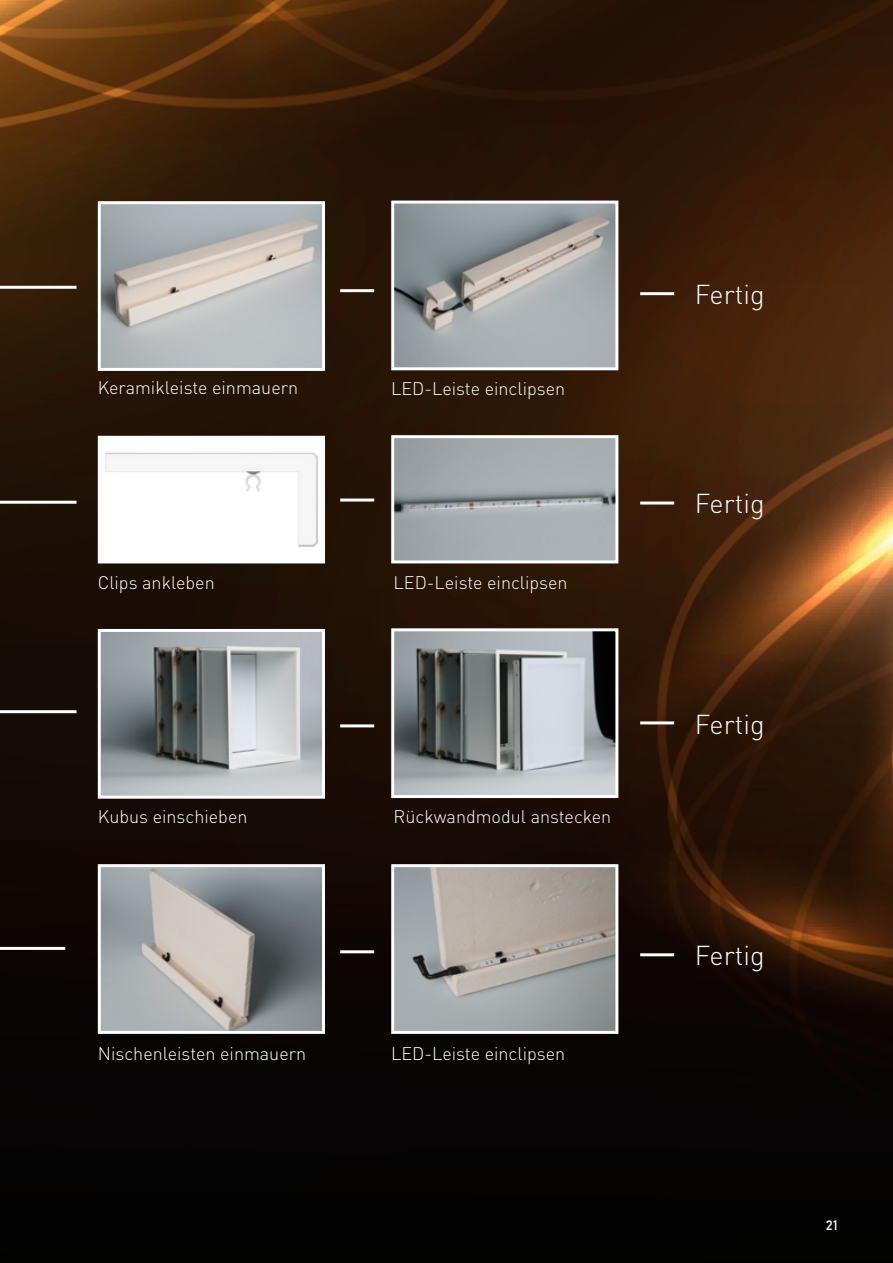
<style>
.page{position:relative;width:893px;height:1263px;background:#fff}
.page>*{position:absolute;margin:0;border:0;box-sizing:border-box;transform-origin:0 0}
.t1{font:300 27px "DINOT";color:#fff}
.t2{font:300 18px "DINOT";color:#fff}
.t3{font:13.5px "DIN Mittelschrift Std";color:#fff}
</style>
<div class="page">
<img style="left:0;top:0;width:893px;height:1263px">
<img style="left:102px;top:205px;width:219px;height:162px">
<div style="left:98px;top:201px;width:227px;height:170px;border:3px solid #fff"></div>
<img style="left:102px;top:633px;width:219px;height:162px">
<div style="left:98px;top:629px;width:227px;height:170px;border:3px solid #fff"></div>
<img style="left:102px;top:868px;width:219px;height:162px">
<div style="left:98px;top:864px;width:227px;height:170px;border:3px solid #fff"></div>
<img style="left:102px;top:440px;width:219px;height:119px">
<img style="left:395px;top:205px;width:219px;height:161px">
<div style="left:391px;top:201px;width:227px;height:169px;border:3px solid #fff"></div>
<img style="left:395px;top:632px;width:219px;height:162px">
<div style="left:391px;top:628px;width:227px;height:170px;border:3px solid #fff"></div>
<img style="left:395px;top:868px;width:219px;height:162px">
<div style="left:391px;top:864px;width:227px;height:170px;border:3px solid #fff"></div>
<img style="left:395px;top:439px;width:219px;height:120px">
<div style="left:391px;top:435px;width:227px;height:128px;border:3px solid #fff"></div>
<hr style="left:0;top:947px;width:65px;height:3px;background:#fff">
<hr style="left:0;top:286px;width:77px;height:3px;background:#fff">
<hr style="left:340px;top:289px;width:34px;height:3px;background:#fff">
<hr style="left:640px;top:292px;width:34px;height:3px;background:#fff">
<hr style="left:340px;top:498px;width:34px;height:3px;background:#fff">
<hr style="left:640px;top:501px;width:34px;height:3px;background:#fff">
<hr style="left:340px;top:724px;width:34px;height:3px;background:#fff">
<hr style="left:640px;top:721px;width:34px;height:3px;background:#fff">
<hr style="left:340px;top:950px;width:34px;height:3px;background:#fff">
<hr style="left:640px;top:953px;width:34px;height:3px;background:#fff">
<hr style="left:0;top:501px;width:77px;height:3px;background:#fff">
<hr style="left:0;top:710px;width:77px;height:3px;background:#fff">
<p class="t2" style="left:98px;top:376px;width:202px">Keramikleiste einmauern</p>
<p class="t2" style="left:391px;top:377px;width:175px">LED-Leiste einclipsen</p>
<p class="t2" style="left:98px;top:571px;width:118px">Clips ankleben</p>
<p class="t2" style="left:98px;top:805px;width:151px">Kubus einschieben</p>
<p class="t2" style="left:394px;top:571px;width:175px">LED-Leiste einclipsen</p>
<p class="t2" style="left:394px;top:805px;width:219px">Rückwandmodul anstecken</p>
<p class="t2" style="left:98px;top:1042px;width:210px">Nischenleisten einmauern</p>
<p class="t2" style="left:391px;top:1043px;width:175px">LED-Leiste einclipsen</p>
<h1 class="t1" style="left:695px;top:277px;width:71px">Fertig</h1>
<h1 class="t1" style="left:695px;top:487px;width:71px">Fertig</h1>
<h1 class="t1" style="left:695px;top:707px;width:71px">Fertig</h1>
<h1 class="t1" style="left:695px;top:939px;width:71px">Fertig</h1>
<p class="t3" style="left:826px;top:1217px;width:14px">21</p>
</div>
